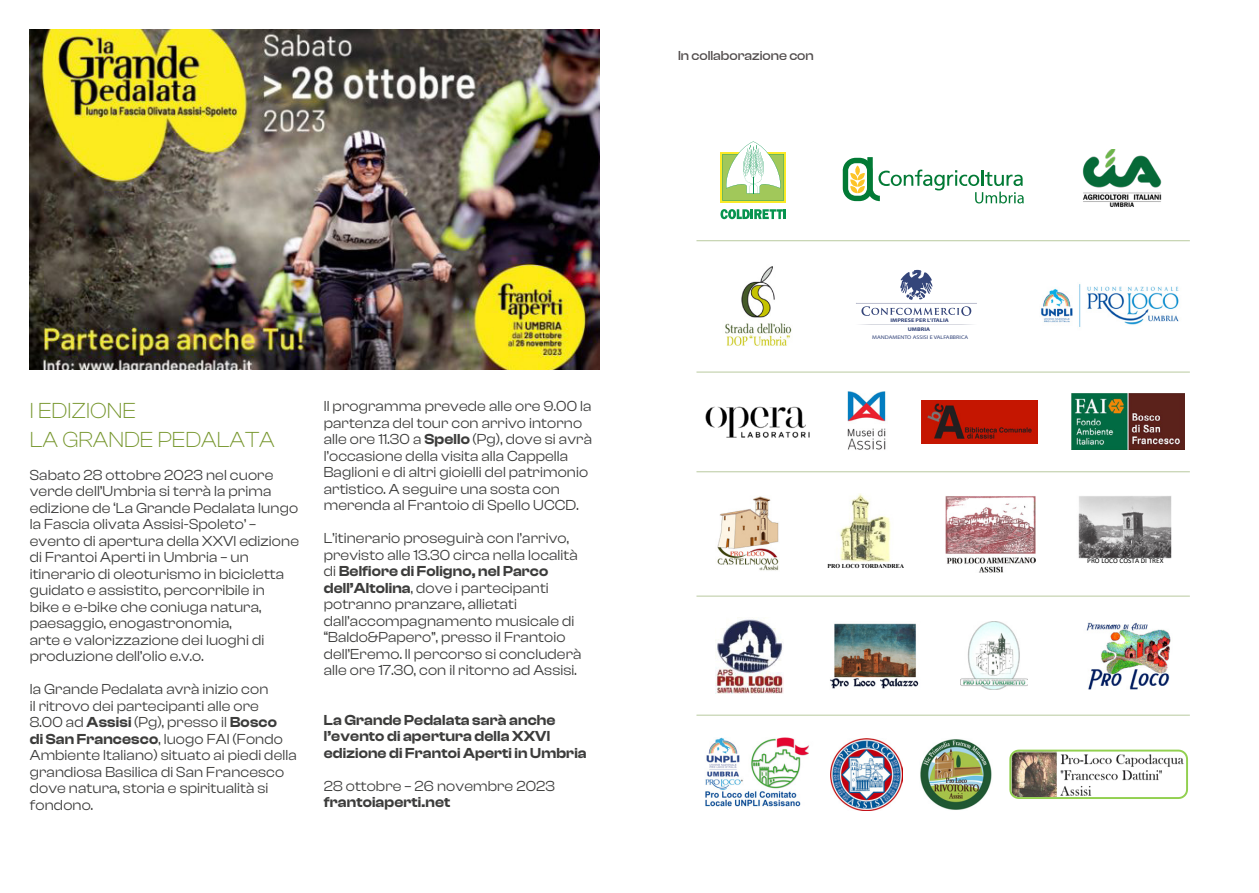
<style>
.page{position:relative;width:1259px;height:893px;background:#fff}
.page>*{position:absolute;margin:0;border:0;box-sizing:border-box;transform-origin:0 0}
.t1{font:300 22.5px/28.7px "Clash Display";color:#75952b}
.t2{font:15px/16.5px "Clash Display";letter-spacing:.01em;color:#3c3c3b}
.t3{font:600 15px/16.5px "Clash Display";letter-spacing:.01em;color:#3c3c3b}
.t4{font:500 13.5px "Clash Display";color:#524d4d}
.t5{font:7.2px "Calibri";color:#000}
.t6{font:700 6px "Times New Roman";color:#000}
.t7{font:5.25px "Myriad Pro";color:#34457a;scale:1.15 1}
.t8{font:700 5.25px/9.8px "Myriad Pro";color:#34457a;text-align:center;scale:1.15 1}
.s1{font-weight:600}
</style>
<div class="page">
<img style="left:840px;top:493px;width:51px;height:69px">
<img style="left:717px;top:496px;width:62px;height:75px">
<img style="left:945px;top:496px;width:91px;height:76px">
<img style="left:1078px;top:496px;width:94px;height:63px">
<img style="left:715px;top:619px;width:68px;height:75px">
<img style="left:830px;top:623px;width:89px;height:66px">
<img style="left:960px;top:621px;width:67px;height:69px">
<img style="left:1086px;top:622px;width:85px;height:68px">
<img style="left:30px;top:30px;width:570px;height:340px">
<svg style="left:856px;top:270px;width:121px;height:46px"></svg>
<img style="left:1041px;top:284px;width:138px;height:43px">
<img style="left:725px;top:266px;width:67px;height:80px">
<img style="left:830px;top:738px;width:72px;height:72px">
<svg style="left:1009px;top:749px;width:179px;height:50px"></svg>
<img style="left:920px;top:739px;width:72px;height:71px">
<svg style="left:842px;top:157px;width:181px;height:46px"></svg>
<svg style="left:720px;top:152px;width:66px;height:50px"></svg>
<svg style="left:722px;top:141px;width:62px;height:59px"></svg>
<svg style="left:720px;top:209px;width:66px;height:10px"></svg>
<img style="left:1082px;top:150px;width:80px;height:57px">
<img style="left:705px;top:406px;width:105px;height:31px">
<img style="left:921px;top:401px;width:116px;height:42px">
<img style="left:1071px;top:394px;width:113px;height:56px">
<hr style="left:696px;top:240px;width:493px;height:1px;background:#b9ca9f">
<hr style="left:696px;top:372px;width:493px;height:1px;background:#b9ca9f">
<hr style="left:696px;top:471px;width:493px;height:1px;background:#b9ca9f">
<hr style="left:696px;top:596px;width:493px;height:1px;background:#b9ca9f">
<hr style="left:696px;top:715px;width:493px;height:1px;background:#b9ca9f">
<img style="left:705px;top:738px;width:104px;height:69px">
<img style="left:847px;top:391px;width:39px;height:59px">
<p class="t4" style="left:678px;top:48px;width:137px">In collaborazione con</p>
<h1 class="t1" style="left:30px;top:396px;width:246px">I EDIZIONE<br>LA GRANDE PEDALATA</h1>
<p class="t2" style="left:30px;top:466px;width:271px">Sabato 28 ottobre 2023 nel cuore verde dell’Umbria si terrà la prima edizione de ‘La Grande Pedalata lungo la Fascia olivata Assisi-Spoleto’ – evento di apertura della XXVI edizione di Frantoi Aperti in Umbria – un itinerario di oleoturismo in bicicletta guidato e assistito, percorribile in<br>bike e e-bike che coniuga natura, paesaggio, enogastronomia,<br>arte e valorizzazione dei luoghi di produzione dell’olio e.v.o.</p>
<p class="t2" style="left:30px;top:681px;width:268px">la Grande Pedalata avrà inizio con<br>il ritrovo dei partecipanti alle ore<br>8.00 ad <span class="s1">Assisi</span> (Pg), presso il <span class="s1">Bosco<br>di San Francesco</span>, luogo FAI (Fondo Ambiente Italiano) situato ai piedi della grandiosa Basilica di San Francesco dove natura, storia e spiritualità si fondono.</p>
<p class="t2" style="left:324px;top:398px;width:270px">Il programma prevede alle ore 9.00 la partenza del tour con arrivo intorno alle ore 11.30 a <span class="s1">Spello</span> (Pg), dove si avrà l’occasione della visita alla Cappella Baglioni e di altri gioielli del patrimonio artistico. A seguire una sosta con merenda al Frantoio di Spello UCCD.</p>
<p class="t2" style="left:324px;top:530px;width:259px">L’itinerario proseguirà con l’arrivo, previsto alle 13.30 circa nella località di <span class="s1">Belfiore di Foligno, nel Parco dell’Altolina</span>, dove i partecipanti potranno pranzare, allietati dall’accompagnamento musicale di “Baldo&amp;Papero”, presso il Frantoio dell’Eremo. Il percorso si concluderà alle ore 17.30, con il ritorno ad Assisi.</p>
<p class="t3" style="left:324px;top:712px;width:264px">La Grande Pedalata sarà anche l’evento di apertura della XXVI edizione di Frantoi Aperti in Umbria</p>
<p class="t2" style="left:324px;top:777px;width:233px">28 ottobre – 26 novembre 2023</p>
<p class="t3" style="left:324px;top:794px;width:128px">frantoiaperti.net</p>
<p class="t8" style="left:890px;top:315px;width:52px">IMPRESE PER L’ITALIA<br>UMBRIA</p>
<p class="t7" style="left:872px;top:334px;width:85px">MANDAMENTO ASSISI E VALFABBRICA</p>
<p class="t6" style="left:827px;top:561px;width:78px">PRO LOCO TORDANDREA</p>
<p class="t5" style="left:1087px;top:556px;width:78px">PRO LOCO COSTA DI TREX</p>
</div>
